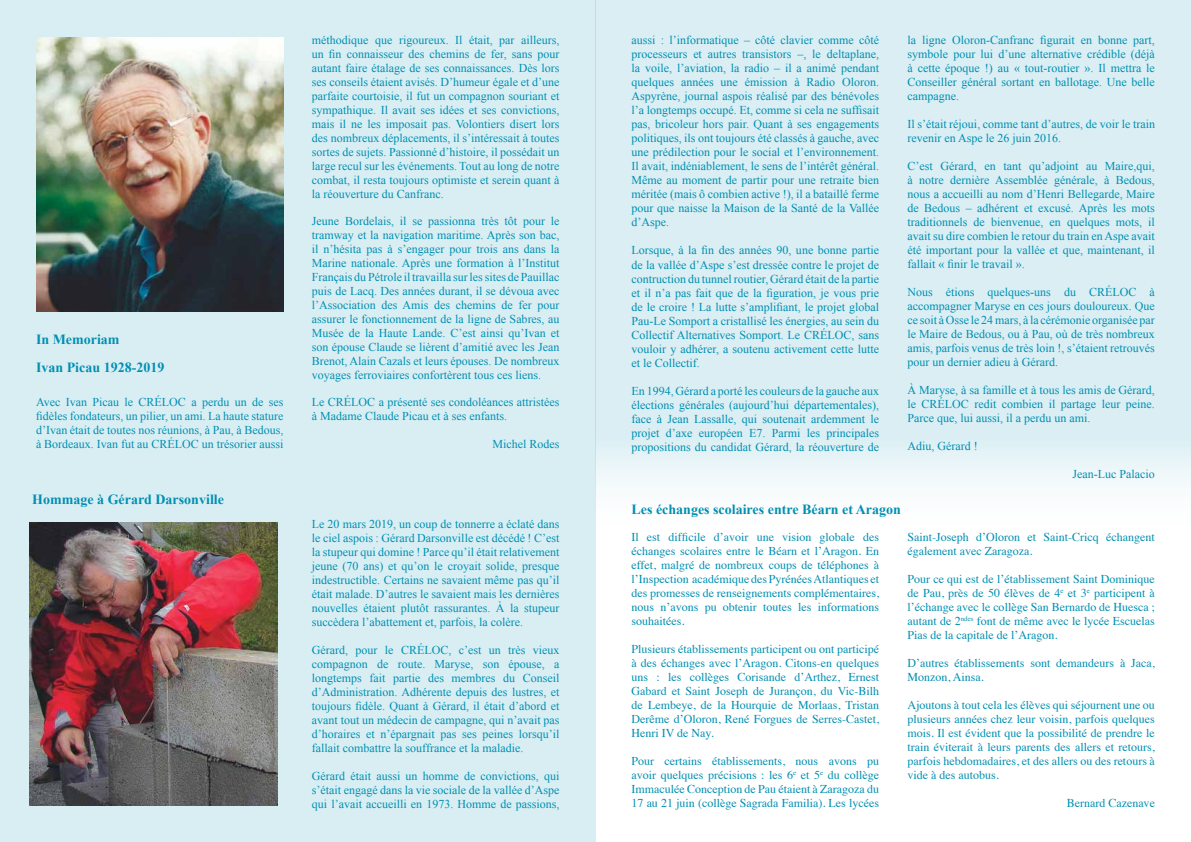
<style>
.page{position:relative;width:1191px;height:842px;background:#fff}
.page>*{position:absolute;margin:0;border:0;box-sizing:border-box;transform-origin:0 0}
.t1{font:700 14px/28.4px "Times New Roman";color:#008fb2}
.t2{font:12px/14px "Times New Roman";color:#008fb2;text-align:justify}
.t3{font:12px/14px "Times";color:#008fb2;text-align:justify}
</style>
<div class="page">
<div style="left:0;top:0;width:595px;height:842px;background:#d9eef3"></div>
<img style="left:36px;top:38px;width:247px;height:273px">
<svg style="left:595px;top:0;width:596px;height:542px;background:#def0f4"></svg>
<img style="left:30px;top:522px;width:247px;height:284px">
<p class="t1" style="left:36px;top:325px;width:130px">In Memoriam<br>Ivan Picau 1928-2019</p>
<p class="t2" style="left:36px;top:395px;width:249px">Avec Ivan Picau le CRÉLOC a perdu un de ses fidèles fondateurs, un pilier, un ami. La haute stature d’Ivan était de toutes nos réunions, à Pau, à Bedous, à Bordeaux. Ivan fut au CRÉLOC un trésorier aussi</p>
<p class="t1" style="left:32px;top:485px;width:193px">Hommage à Gérard Darsonville</p>
<p class="t2" style="left:312px;top:33px;width:249px">méthodique que rigoureux. Il était, par ailleurs, un fin connaisseur des chemins de fer, sans pour autant faire étalage de ses connaissances. Dès lors ses conseils étaient avisés. D’humeur égale et d’une parfaite courtoisie, il fut un compagnon souriant et sympathique. Il avait ses idées et ses convictions, mais il ne les imposait pas. Volontiers disert lors des nombreux déplacements, il s’intéressait à toutes sortes de sujets. Passionné d’histoire, il possédait un large recul sur les événements. Tout au long de notre combat, il resta toujours optimiste et serein quant à la réouverture du Canfranc.</p>
<p class="t2" style="left:312px;top:214px;width:249px">Jeune Bordelais, il se passionna très tôt pour le tramway et la navigation maritime. Après son bac, il n’hésita pas à s’engager pour trois ans dans la Marine nationale. Après une formation à l’Institut Français du Pétrole il travailla sur les sites de Pauillac puis de Lacq. Des années durant, il se dévoua avec l’Association des Amis des chemins de fer pour assurer le fonctionnement de la ligne de Sabres, au Musée de la Haute Lande. C’est ainsi qu’Ivan et son épouse Claude se lièrent d’amitié avec les Jean Brenot, Alain Cazals et leurs épouses. De nombreux voyages ferroviaires confortèrent tous ces liens.</p>
<p class="t2" style="left:312px;top:395px;width:249px">Le CRÉLOC a présenté ses condoléances attristées à Madame Claude Picau et à ses enfants.</p>
<p class="t2" style="left:492px;top:437px;width:68px">Michel Rodes</p>
<p class="t2" style="left:312px;top:517px;width:249px">Le 20 mars 2019, un coup de tonnerre a éclaté dans le ciel aspois : Gérard Darsonville est décédé ! C’est la stupeur qui domine ! Parce qu’il était relativement jeune (70 ans) et qu’on le croyait solide, presque indestructible. Certains ne savaient même pas qu’il était malade. D’autres le savaient mais les dernières nouvelles étaient plutôt rassurantes. À la stupeur succèdera l’abattement et, parfois, la colère.</p>
<p class="t2" style="left:312px;top:643px;width:249px">Gérard, pour le CRÉLOC, c’est un très vieux compagnon de route. Maryse, son épouse, a longtemps fait partie des membres du Conseil d’Administration. Adhérente depuis des lustres, et toujours fidèle. Quant à Gérard, il était d’abord et avant tout un médecin de campagne, qui n’avait pas d’horaires et n’épargnait pas ses peines lorsqu’il fallait combattre la souffrance et la maladie.</p>
<p class="t2" style="left:312px;top:769px;width:249px">Gérard était aussi un homme de convictions, qui s’était engagé dans la vie sociale de la vallée d’Aspe qui l’avait accueilli en 1973. Homme de passions,</p>
<p class="t2" style="left:631px;top:33px;width:249px">aussi : l’informatique – côté clavier comme côté processeurs et autres transistors –, le deltaplane, la voile, l’aviation, la radio – il a animé pendant quelques années une émission à Radio Oloron.<br>Aspyrène, journal aspois réalisé par des bénévoles l’a longtemps occupé. Et, comme si cela ne suffisait pas, bricoleur hors pair. Quant à ses engagements politiques, ils ont toujours été classés à gauche, avec une prédilection pour le social et l’environnement.<br>Il avait, indéniablement, le sens de l’intérêt général.<br>Même au moment de partir pour une retraite bien méritée (mais ô combien active !), il a bataillé ferme pour que naisse la Maison de la Santé de la Vallée d’Aspe.</p>
<p class="t2" style="left:631px;top:243px;width:249px">Lorsque, à la fin des années 90, une bonne partie de la vallée d’Aspe s’est dressée contre le projet de contruction du tunnel routier, Gérard était de la partie et il n’a pas fait que de la figuration, je vous prie de le croire ! La lutte s’amplifiant, le projet global Pau-Le Somport a cristallisé les énergies, au sein du Collectif Alternatives Somport. Le CRÉLOC, sans vouloir y adhérer, a soutenu activement cette lutte et le Collectif.</p>
<p class="t2" style="left:631px;top:383px;width:249px">En 1994, Gérard a porté les couleurs de la gauche aux élections générales (aujourd’hui départementales), face à Jean Lassalle, qui soutenait ardemment le projet d’axe européen E7. Parmi les principales propositions du candidat Gérard, la réouverture de</p>
<p class="t2" style="left:907px;top:33px;width:249px">la ligne Oloron-Canfranc figurait en bonne part, symbole pour lui d’une alternative crédible (déjà à cette époque !) au « tout-routier ». Il mettra le Conseiller général sortant en ballotage. Une belle campagne.</p>
<p class="t2" style="left:907px;top:117px;width:249px">Il s’était réjoui, comme tant d’autres, de voir le train revenir en Aspe le 26 juin 2016.</p>
<p class="t2" style="left:907px;top:159px;width:249px">C’est Gérard, en tant qu’adjoint au Maire,qui, à notre dernière Assemblée générale, à Bedous, nous a accueilli au nom d’Henri Bellegarde, Maire de Bedous – adhérent et excusé. Après les mots traditionnels de bienvenue, en quelques mots, il avait su dire combien le retour du train en Aspe avait été important pour la vallée et que, maintenant, il fallait « finir le travail ».</p>
<p class="t2" style="left:907px;top:285px;width:249px">Nous étions quelques-uns du CRÉLOC à accompagner Maryse en ces jours douloureux. Que ce soit à Osse le 24 mars, à la cérémonie organisée par le Maire de Bedous, ou à Pau, où de très nombreux amis, parfois venus de très loin !, s’étaient retrouvés pour un dernier adieu à Gérard.</p>
<p class="t2" style="left:907px;top:383px;width:249px">À Maryse, à sa famille et à tous les amis de Gérard, le CRÉLOC redit combien il partage leur peine.<br>Parce que, lui aussi, il a perdu un ami.</p>
<p class="t2" style="left:907px;top:439px;width:72px">Adiu, Gérard !</p>
<p class="t2" style="left:1072px;top:467px;width:84px">Jean-Luc Palacio</p>
<p class="t1" style="left:631px;top:494px;width:271px">Les échanges scolaires entre Béarn et Aragon</p>
<p class="t3" style="left:631px;top:529px;width:249px">Il est difficile d’avoir une vision globale des échanges scolaires entre le Béarn et l’Aragon. En effet, malgré de nombreux coups de téléphones à l’Inspection académique des Pyrénées Atlantiques et des promesses de renseignements complémentaires, nous n’avons pu obtenir toutes les informations souhaitées.</p>
<p class="t3" style="left:631px;top:641px;width:249px">Plusieurs établissements participent ou ont participé à des échanges avec l’Aragon. Citons-en quelques uns : les collèges Corisande d’Arthez, Ernest Gabard et Saint Joseph de Jurançon, du Vic-Bilh de Lembeye, de la Hourquie de Morlaas, Tristan Derême d’Oloron, René Forgues de Serres-Castet, Henri IV de Nay.</p>
<p class="t3" style="left:631px;top:753px;width:249px">Pour certains établissements, nous avons pu avoir quelques précisions : les 6<sup>e</sup> et 5<sup>e</sup> du collège Immaculée Conception de Pau étaient à Zaragoza du 17 au 21 juin (collège Sagrada Familia). Les lycées</p>
<p class="t3" style="left:907px;top:529px;width:249px">Saint-Joseph d’Oloron et Saint-Cricq échangent également avec Zaragoza.</p>
<p class="t3" style="left:907px;top:571px;width:249px">Pour ce qui est de l’établissement Saint Dominique de Pau, près de 50 élèves de 4<sup>e</sup> et 3<sup>e</sup> participent à l’échange avec le collège San Bernardo de Huesca ; autant de 2<sup>ndes</sup> font de même avec le lycée Escuelas Pias de la capitale de l’Aragon.</p>
<p class="t3" style="left:907px;top:655px;width:249px">D’autres établissements sont demandeurs à Jaca,<br>Monzon, Ainsa.</p>
<p class="t3" style="left:907px;top:697px;width:249px">Ajoutons à tout cela les élèves qui séjournent une ou plusieurs années chez leur voisin, parfois quelques mois. Il est évident que la possibilité de prendre le train éviterait à leurs parents des allers et retours, parfois hebdomadaires, et des allers ou des retours à vide à des autobus.</p>
<p class="t3" style="left:1066px;top:795px;width:90px">Bernard Cazenave</p>
</div>
